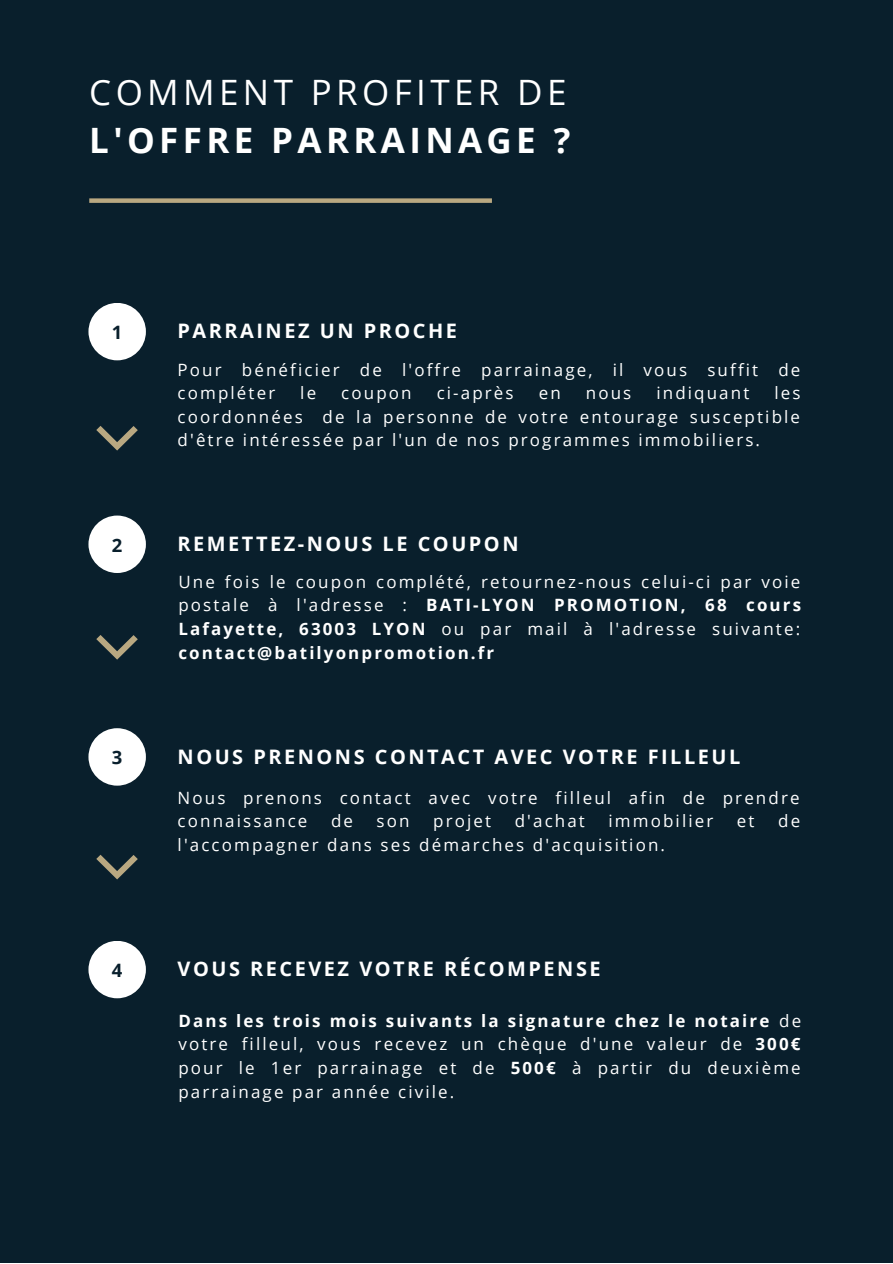
<style>
.page{position:relative;width:893px;height:1264px;background:#fff}
.page>*{position:absolute;margin:0;border:0;box-sizing:border-box;transform-origin:0 0}
.t1{font:700 34.95px "Open Sans";letter-spacing:.125em;color:#fff}
.t2{font:34.95px "Open Sans";letter-spacing:.125em;color:#fff}
.t3{font:700 19.95px "Open Sans";letter-spacing:.125em;color:#fff}
.t4{font:700 18.45px "Open Sans";color:#091f2c}
.t5{font:16.95px/23.5px "Open Sans";letter-spacing:.125em;color:#fff;text-align:justify}
.s1{font-weight:700}
</style>
<div class="page">
<div style="left:0;top:0;width:892px;height:1262px;background:#091f2c"></div>
<div style="left:89px;top:198px;width:403px;height:5px;background:#b9a881"></div>
<div style="left:88px;top:303px;width:58px;height:57px;background:#fff;border-radius:50%"></div>
<div style="left:88px;top:515px;width:58px;height:58px;background:#fff;border-radius:50%"></div>
<div style="left:88px;top:728px;width:58px;height:57px;background:#fff;border-radius:50%"></div>
<div style="left:88px;top:940px;width:58px;height:58px;background:#fff;border-radius:50%"></div>
<svg style="left:96px;top:426px;width:42px;height:24px"></svg>
<svg style="left:96px;top:635px;width:42px;height:24px"></svg>
<svg style="left:96px;top:854px;width:42px;height:25px"></svg>
<h1 class="t2" style="left:89px;top:67px;width:479px">COMMENT PROFITER DE</h1>
<h1 class="t1" style="left:89px;top:116px;width:482px">L'OFFRE PARRAINAGE ?</h1>
<p class="t4" style="left:112px;top:319px;width:12px">1</p>
<p class="t3" style="left:178px;top:317px;width:281px">PARRAINEZ UN PROCHE</p>
<p class="t5" style="left:178px;top:357px;width:624px">Pour bénéficier de l'offre parrainage, il vous suffit de compléter</p>
<p class="t5" style="left:300px;top:381px;width:17px">le</p>
<p class="t5" style="left:341px;top:381px;width:72px">coupon</p>
<p class="t5" style="left:436px;top:381px;width:78px">ci-après</p>
<p class="t5" style="left:538px;top:381px;width:24px">en</p>
<p class="t5" style="left:585px;top:381px;width:47px">nous</p>
<p class="t5" style="left:656px;top:381px;width:94px">indiquant</p>
<p class="t5" style="left:178px;top:381px;width:624px;text-indent:596px">les coordonnées de la personne de votre entourage susceptible d'être intéressée par l'un de nos programmes immobiliers.</p>
<p class="t4" style="left:112px;top:532px;width:12px">2</p>
<p class="t3" style="left:178px;top:529px;width:342px">REMETTEZ-NOUS LE COUPON</p>
<p class="t5" style="left:178px;top:569px;width:624px">Une fois le coupon complété, retournez-nous celui-ci par voie postale à l'adresse : <span class="s1">BATI-LYON PROMOTION, 68 cours Lafayette, 63003 LYON</span> ou par mail à l'adresse suivante: <span class="s1">contact@batilyonpromotion.fr</span></p>
<p class="t4" style="left:112px;top:744px;width:12px">3</p>
<p class="t3" style="left:178px;top:742px;width:564px">NOUS PRENONS CONTACT AVEC VOTRE FILLEUL</p>
<p class="t5" style="left:178px;top:785px;width:623px">Nous prenons contact avec votre filleul afin de prendre connaissance</p>
<p class="t5" style="left:331px;top:808px;width:24px">de</p>
<p class="t5" style="left:376px;top:808px;width:34px">son</p>
<p class="t5" style="left:433px;top:808px;width:59px">projet</p>
<p class="t5" style="left:514px;top:808px;width:72px">d'achat</p>
<p class="t5" style="left:608px;top:808px;width:106px">immobilier</p>
<p class="t5" style="left:737px;top:808px;width:19px">et</p>
<p class="t5" style="left:778px;top:808px;width:24px">de</p>
<p class="t5" style="left:178px;top:832px;width:489px">l'accompagner dans ses démarches d'acquisition.</p>
<p class="t4" style="left:112px;top:957px;width:12px">4</p>
<p class="t3" style="left:178px;top:955px;width:424px">VOUS RECEVEZ VOTRE RÉCOMPENSE</p>
<p class="t5" style="left:178px;top:1008px;width:624px"><span class="s1">Dans les trois mois suivants la signature chez le notaire</span> de votre filleul, vous recevez un chèque d'une valeur de <span class="s1">300€ </span>pour le 1er parrainage et de <span class="s1">500€</span> à partir du deuxième parrainage par année civile.</p>
</div>
